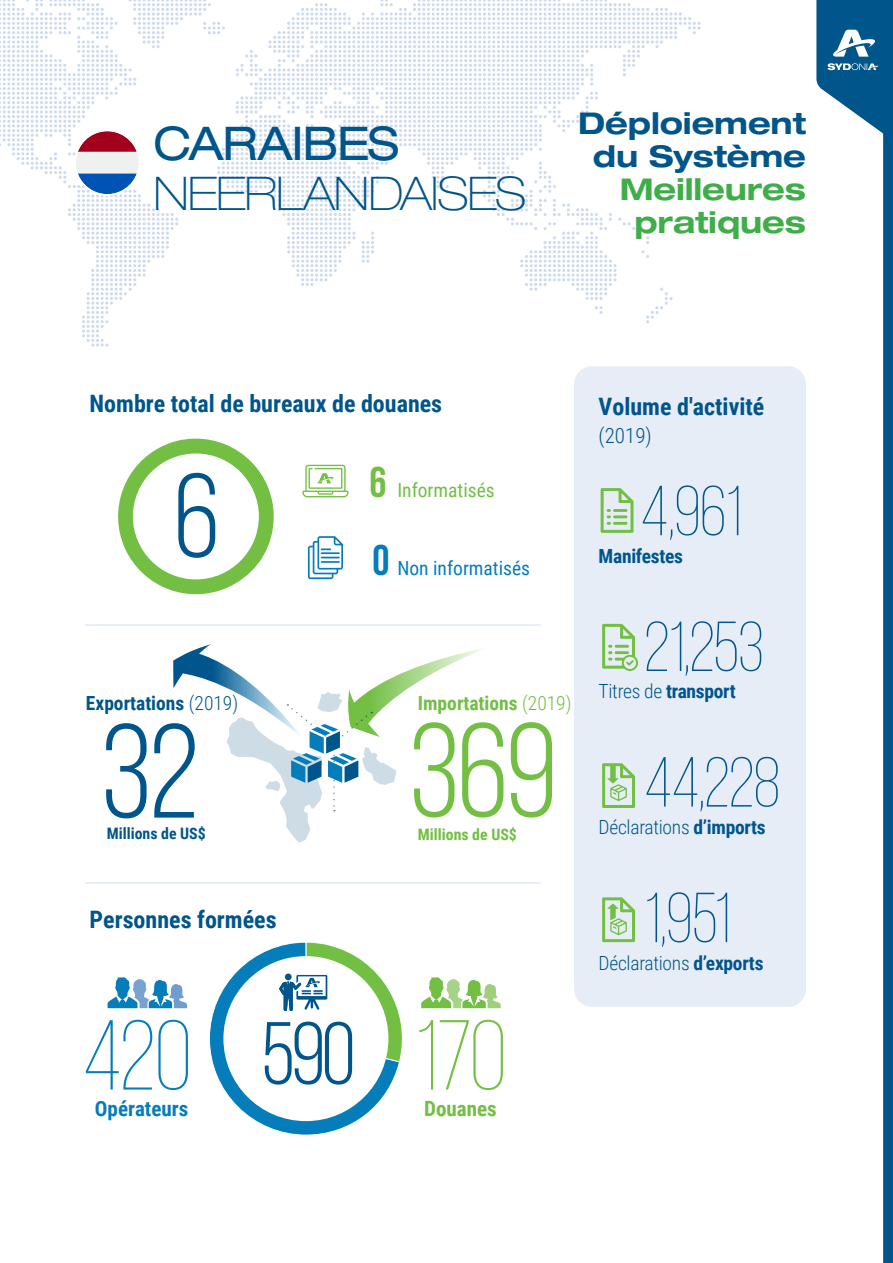
<style>
.page{position:relative;width:893px;height:1263px;background:#fff}
.page>*{position:absolute;margin:0;border:0;box-sizing:border-box;transform-origin:0 0}
.t1{font:133.8px "Bebas Neue";color:#72bf44}
.t2{font:133.8px "Bebas Neue";color:#00568c}
.t3{font:119.4px "Bebas Neue";color:#00568c}
.t4{font:300 99px "Bebas Neue";letter-spacing:-.025em;color:#057dbb}
.t5{font:300 70.5px "Bebas Neue";letter-spacing:-.02em;color:#00568c}
.t6{font:100 expanded 46.5px "Helvetica Neue LT Std";letter-spacing:-.025em;color:#00558a}
.t7{font:expanded 46.5px "Helvetica Neue LT Std";letter-spacing:-.035em;color:#00558a}
.t8{font:700 43.05px "Bebas Neue";color:#72bf44}
.t9{font:700 expanded 30px/33px "Helvetica Neue LT Std";letter-spacing:-.005em;color:#00558a;text-align:center}
.t10{font:700 expanded 30px/33px "Helvetica Neue LT Std";letter-spacing:-.005em;color:#3fae49;text-align:center}
.t11{font:700 24px "Roboto Condensed";color:#00558a}
.t12{font:700 21px "Roboto Condensed";color:#057dbb}
.t13{font:700 21px "Roboto Condensed";color:#72bf44}
.t14{font:300 21px "Roboto Condensed";color:#00558a}
.t15{font:700 19.5px "Roboto Condensed";letter-spacing:-.015em;color:#00568c}
.t16{font:300 19.5px "Roboto Condensed";letter-spacing:-.015em;color:#00568c}
.t17{font:700 19.5px "Roboto Condensed";color:#72bf44}
.t18{font:19.5px "Roboto Condensed";color:#057dbb}
.t19{font:19.5px "Roboto Condensed";color:#72bf44}
.t20{font:700 15.75px "Roboto Condensed";color:#00568c}
.t21{font:700 15.75px "Roboto Condensed";color:#72bf44}
.s1{font-weight:300;color:#00558a}
.s2{font-family:"Bebas Neue";font-weight:700;font-size:43.05px}
.s3{font-weight:300}
.s4{font-weight:400;font-size:88.35px;color:#00568c}
.s5{color:#72bf44}
.s6{font-weight:700}
</style>
<div class="page">
<svg style="left:0;top:0;width:700px;height:347px"></svg>
<div style="left:574px;top:366px;width:232px;height:641px;background:#e7edf6;border-radius:18px"></div>
<svg style="left:173px;top:644px;width:309px;height:198px"></svg>
<svg style="left:209px;top:942px;width:194px;height:193px"></svg>
<svg style="left:118px;top:439px;width:156px;height:156px"></svg>
<div style="left:133px;top:453px;width:126px;height:126px;background:#fff;border-radius:50%"></div>
<svg style="left:302px;top:465px;width:47px;height:32px"></svg>
<svg style="left:308px;top:536px;width:35px;height:43px"></svg>
<svg style="left:108px;top:977px;width:80px;height:32px"></svg>
<svg style="left:421px;top:977px;width:80px;height:32px"></svg>
<svg style="left:602px;top:763px;width:33px;height:45px"></svg>
<svg style="left:602px;top:897px;width:33px;height:45px"></svg>
<svg style="left:601px;top:488px;width:32px;height:45px"></svg>
<svg style="left:602px;top:624px;width:36px;height:47px"></svg>
<hr style="left:85px;top:882px;width:456px;height:2px;background:#e2eaf5">
<hr style="left:85px;top:624px;width:456px;height:2px;background:#e2eaf5">
<svg style="left:816px;top:0;width:77px;height:1263px"></svg>
<svg style="left:828px;top:30px;width:50px;height:40px"></svg>
<h3 class="t7" style="left:153px;top:115px;width:247px">CARAIBES</h3>
<h3 class="t6" style="left:153px;top:165px;width:374px">NEERLANDAISES</h3>
<p class="t9" style="left:578px;top:106px;width:229px">Déploiement du Système</p>
<p class="t10" style="left:620px;top:172px;width:188px">Meilleures pratiques</p>
<p class="t11" style="left:90px;top:387px;width:354px">Nombre total de bureaux de douanes</p>
<p class="t11" style="left:599px;top:387px;width:167px">Volume d'activité</p>
<p class="t14" style="left:599px;top:418px;width:55px">(2019)</p>
<p class="t11" style="left:90px;top:390px;width:354px">Nombre total de bureaux de douanes</p>
<p class="t11" style="left:599px;top:390px;width:167px">Volume d'activité</p>
<p class="t14" style="left:599px;top:421px;width:55px">(2019)</p>
<h2 class="t3" style="left:174px;top:455px;width:47px">6</h2>
<p class="t15" style="left:86px;top:690px;width:154px">Exportations <span class="s1">(2019)</span></p>
<p class="t15" style="left:86px;top:693px;width:154px">Exportations <span class="s1">(2019)</span></p>
<h1 class="t2" style="left:101px;top:703px;width:100px">32</h1>
<p class="t20" style="left:107px;top:823px;width:100px">Millions de US$</p>
<p class="t20" style="left:107px;top:826px;width:100px">Millions de US$</p>
<p class="t11" style="left:90px;top:903px;width:188px">Personnes formées</p>
<p class="t11" style="left:90px;top:906px;width:188px">Personnes formées</p>
<h3 class="t8" style="left:370px;top:461px;width:19px">6</h3>
<p class="t19" style="left:397px;top:476px;width:99px">Informatisés</p>
<p class="t19" style="left:397px;top:479px;width:99px">Informatisés</p>
<p class="t18" style="left:373px;top:557px;width:159px"><span class="s2">0</span> Non informatisés</p>
<p class="t18" style="left:397px;top:554px;width:134px">Non informatisés</p>
<p class="t17" style="left:418px;top:689px;width:155px">Importations <span class="s3">(2019)</span></p>
<p class="t17" style="left:418px;top:692px;width:155px">Importations <span class="s3">(2019)</span></p>
<h1 class="t1" style="left:409px;top:702px;width:150px">369</h1>
<p class="t21" style="left:418px;top:826px;width:100px">Millions de US$</p>
<p class="t21" style="left:418px;top:823px;width:100px">Millions de US$</p>
<h3 class="t4" style="left:82px;top:1006px;width:426px">420 <span class="s4">590</span> <span class="s5">170</span></h3>
<p class="t13" style="left:424px;top:1096px;width:74px">Douanes</p>
<p class="t12" style="left:95px;top:1093px;width:95px">Opérateurs</p>
<p class="t13" style="left:424px;top:1093px;width:74px">Douanes</p>
<p class="t12" style="left:95px;top:1096px;width:95px">Opérateurs</p>
<h3 class="t5" style="left:640px;top:473px;width:103px">4,961</h3>
<p class="t15" style="left:599px;top:540px;width:86px">Manifestes</p>
<p class="t15" style="left:599px;top:543px;width:86px">Manifestes</p>
<h3 class="t5" style="left:644px;top:609px;width:122px">21,253</h3>
<p class="t15" style="left:599px;top:675px;width:139px"><span class="s3">Titres de</span> transport</p>
<p class="t15" style="left:599px;top:678px;width:139px"><span class="s3">Titres de</span> transport</p>
<h3 class="t5" style="left:644px;top:745px;width:138px">44,228</h3>
<p class="t16" style="left:599px;top:810px;width:169px">Déclarations <span class="s6">d’imports</span></p>
<p class="t16" style="left:599px;top:813px;width:169px">Déclarations <span class="s6">d’imports</span></p>
<h3 class="t5" style="left:644px;top:880px;width:88px">1,951</h3>
<p class="t16" style="left:599px;top:946px;width:166px">Déclarations <span class="s6">d’exports</span></p>
<p class="t16" style="left:599px;top:949px;width:166px">Déclarations <span class="s6">d’exports</span></p>
</div>
